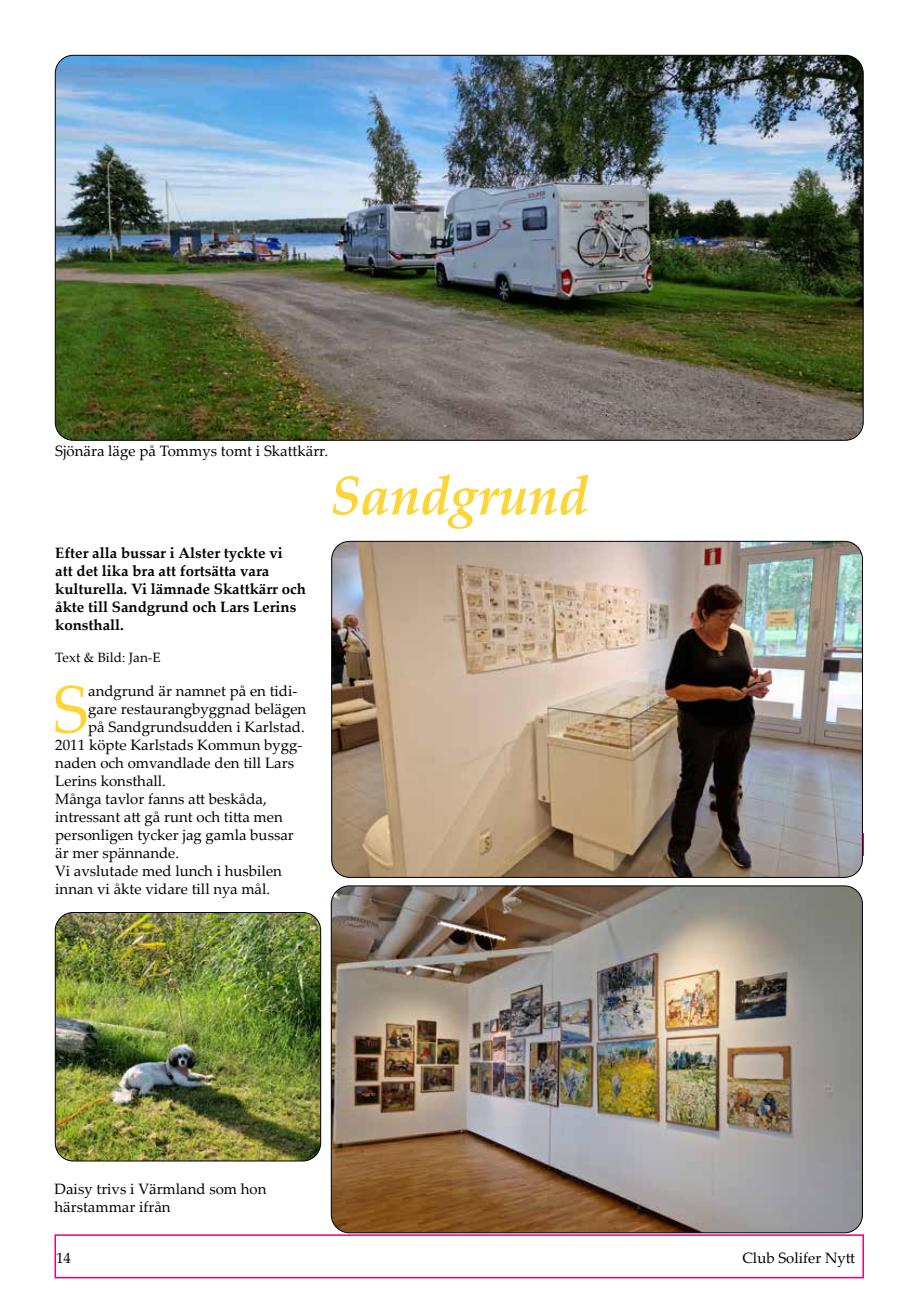
<style>
.page{position:relative;width:910px;height:1289px;background:#fff}
.page>*{position:absolute;margin:0;border:0;box-sizing:border-box;transform-origin:0 0}
.t1{font:66.75px "Palatino Linotype";color:#fdd536}
.t2{font:italic 700 54px "Palatino Linotype";color:#fdd536}
.t3{font:15px/18px "Palatino Linotype";color:#000}
.t4{font:700 15px/18px "Palatino Linotype";color:#000}
.t5{font:13.5px "Palatino Linotype";color:#000}
</style>
<div class="page">
<div style="left:55px;top:1234px;width:809px;height:44px;border:2px solid #e6007d"></div>
<hr style="left:862px;top:833px;width:2px;height:22px;background:#e6007d">
<img style="left:55px;top:55px;width:808px;height:385px">
<img style="left:332px;top:541px;width:530px;height:336px">
<img style="left:331px;top:887px;width:531px;height:345px">
<img style="left:55px;top:912px;width:266px;height:248px">
<div style="left:55px;top:912px;width:266px;height:249px;border:1px solid #000;border-radius:18px"></div>
<p class="t3" style="left:55px;top:441px;width:274px">Sjönära läge på Tommys tomt i Skattkärr.</p>
<p class="t4" style="left:55px;top:543px;width:252px">Efter alla bussar i Alster tyckte vi<br>att det lika bra att fortsätta vara kulturella. Vi lämnade Skattkärr och åkte till Sandgrund och Lars Lerins konsthall.</p>
<p class="t5" style="left:55px;top:648px;width:107px">Text &amp; Bild: Jan-E</p>
<h1 class="t1" style="left:53px;top:662px;width:37px">S</h1>
<p class="t3" style="left:88px;top:681px;width:211px">andgrund är namnet på en tidi-</p>
<p class="t3" style="left:88px;top:699px;width:220px">gare restaurangbyggnad belägen</p>
<p class="t3" style="left:88px;top:717px;width:218px">på Sandgrundsudden i Karlstad.</p>
<p class="t3" style="left:55px;top:735px;width:249px">2011 köpte Karlstads Kommun bygg-</p>
<p class="t3" style="left:55px;top:753px;width:240px">naden och omvandlade den till Lars</p>
<p class="t3" style="left:55px;top:771px;width:112px">Lerins konsthall.</p>
<p class="t3" style="left:55px;top:789px;width:213px">Många tavlor fanns att beskåda,</p>
<p class="t3" style="left:55px;top:807px;width:229px">intressant att gå runt och titta men</p>
<p class="t3" style="left:55px;top:825px;width:240px">personligen tycker jag gamla bussar</p>
<p class="t3" style="left:55px;top:843px;width:125px">är mer spännande.</p>
<p class="t3" style="left:55px;top:861px;width:228px">Vi avslutade med lunch i husbilen</p>
<p class="t3" style="left:55px;top:879px;width:216px">innan vi åkte vidare till nya mål.</p>
<h2 class="t2" style="left:330px;top:457px;width:260px">Sandgrund</h2>
<p class="t3" style="left:55px;top:1178px;width:214px">Daisy trivs i Värmland som hon härstammar ifrån</p>
<p class="t3" style="left:56px;top:1247px;width:16px">14</p>
<p class="t3" style="left:742px;top:1247px;width:114px">Club Solifer Nytt</p>
</div>
